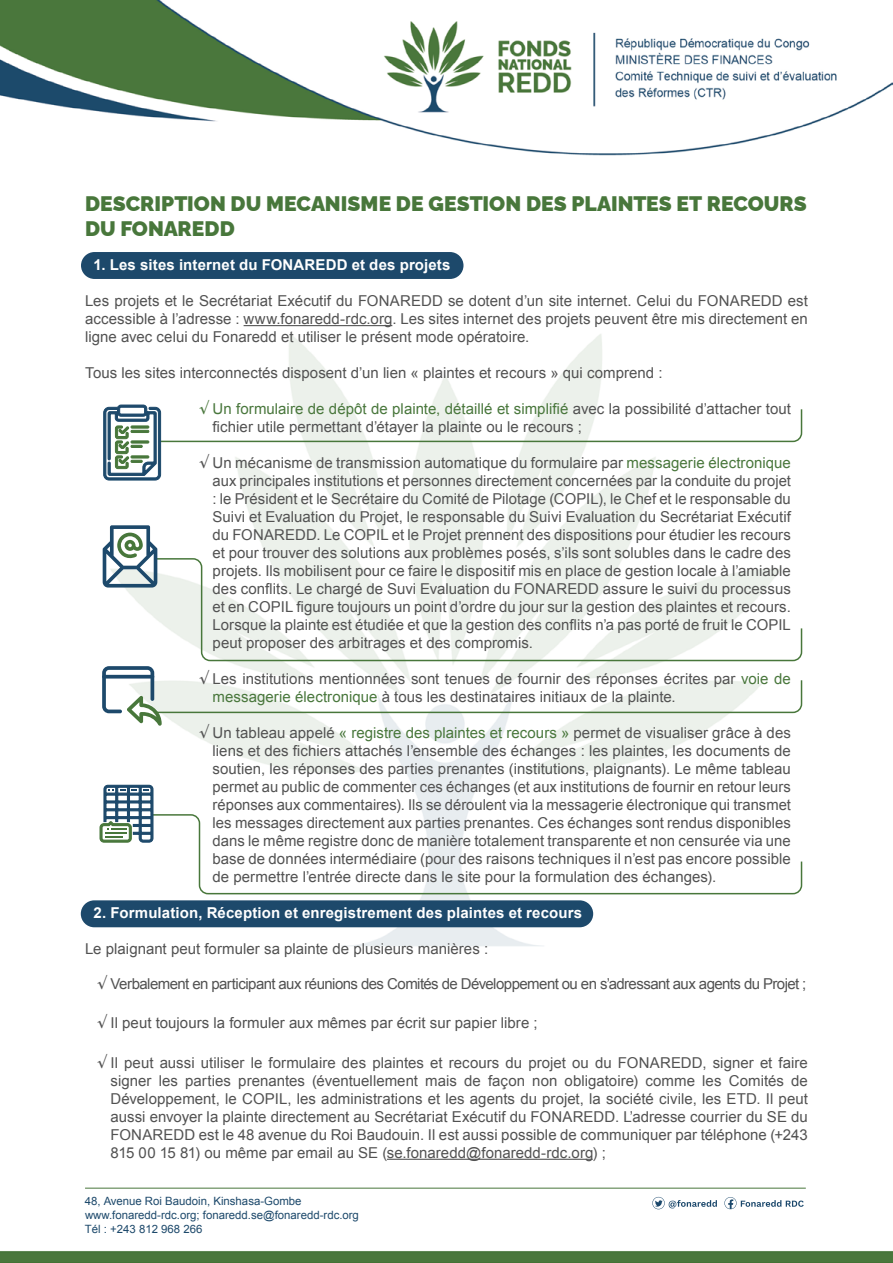
<style>
.page{position:relative;width:893px;height:1263px;background:#fff}
.page>*{position:absolute;margin:0;border:0;box-sizing:border-box;transform-origin:0 0}
.t1{font:900 21px/25.2px "Raleway";color:#48773b}
.t2{font:15px/18px "Arial";color:#525252;text-align:justify}
.t3{font:700 15px "Arial";letter-spacing:.01em;color:#fff}
.t4{font:15px "Arial";letter-spacing:-.035em;color:#525252}
.t5{font:11.4px/13.6px "Arial";color:#1d496b}
.s1{font-family:"Times";font-weight:700;color:#49773c}
.s2{color:#49773c}
.s3{font-family:"Times";font-weight:700}
</style>
<div class="page">
<img style="left:0;top:0;width:893px;height:1262px">
<svg style="left:724px;top:1197px;width:80px;height:12px"></svg>
<svg style="left:652px;top:1197px;width:65px;height:12px"></svg>
<hr style="left:85px;top:1188px;width:721px;height:1px;background:#49773c">
<div style="left:81px;top:900px;width:512px;height:27px;background:#1d496b;border-radius:13px"></div>
<div style="left:81px;top:252px;width:382px;height:27px;background:#1d496b;border-radius:13px"></div>
<hr style="left:244px;top:325px;width:148px;height:1px;background:#525252">
<hr style="left:387px;top:1159px;width:206px;height:1px;background:#525252">
<svg style="left:155px;top:557px;width:648px;height:105px"></svg>
<svg style="left:151px;top:813px;width:652px;height:82px"></svg>
<svg style="left:103px;top:404px;width:700px;height:77px"></svg>
<svg style="left:103px;top:525px;width:54px;height:62px"></svg>
<svg style="left:102px;top:666px;width:701px;height:60px"></svg>
<hr style="left:102px;top:675px;width:52px;height:3px;background:#1d496b;border-radius:2px">
<svg style="left:99px;top:784px;width:55px;height:59px"></svg>
<h1 class="t1" style="left:85px;top:189px;width:723px">DESCRIPTION DU MECANISME DE GESTION DES PLAINTES ET RECOURS<br>DU FONAREDD</h1>
<p class="t3" style="left:94px;top:255px;width:359px">1. Les sites internet du FONAREDD et des projets</p>
<p class="t2" style="left:85px;top:292px;width:724px">Les projets et le Secrétariat Exécutif du FONAREDD se dotent d’un site internet. Celui du FONAREDD est accessible à l’adresse : www.fonaredd-rdc.org. Les sites internet des projets peuvent être mis directement en ligne avec celui du Fonaredd et utiliser le présent mode opératoire.</p>
<p class="t2" style="left:85px;top:364px;width:579px">Tous les sites interconnectés disposent d’un lien « plaintes et recours » qui comprend :</p>
<p class="t2" style="left:213px;top:400px;width:580px;text-indent:-13px"><span class="s1">¥</span> <span class="s2">Un formulaire de dépôt de plainte, détaillé et simplifié</span> avec la possibilité d’attacher tout fichier utile permettant d’étayer la plainte ou le recours ;</p>
<p class="t2" style="left:213px;top:454px;width:580px;text-indent:-13px"><span class="s3">¥</span> Un mécanisme de transmission automatique du formulaire par <span class="s2">messagerie électronique </span>aux principales institutions et personnes directement concernées par la conduite du projet : le Président et le Secrétaire du Comité de Pilotage (COPIL), le Chef et le responsable du Suivi et Evaluation du Projet, le responsable du Suivi Evaluation du Secrétariat Exécutif du FONAREDD. Le COPIL et le Projet prennent des dispositions pour étudier les recours et pour trouver des solutions aux problèmes posés, s’ils sont solubles dans le cadre des projets. Ils mobilisent pour ce faire le dispositif mis en place de gestion locale à l’amiable des conflits. Le chargé de Suvi Evaluation du FONAREDD assure le suivi du processus et en COPIL figure toujours un point d’ordre du jour sur la gestion des plaintes et recours.<br>Lorsque la plainte est étudiée et que la gestion des conflits n’a pas porté de fruit le COPIL peut proposer des arbitrages et des compromis.</p>
<p class="t2" style="left:213px;top:670px;width:580px;text-indent:-13px"><span class="s3">¥</span> Les institutions mentionnées sont tenues de fournir des réponses écrites par <span class="s2">voie de messagerie électronique</span> à tous les destinataires initiaux de la plainte.</p>
<p class="t2" style="left:213px;top:724px;width:580px;text-indent:-13px"><span class="s3">¥</span> Un tableau appelé <span class="s2">« registre des plaintes et recours »</span> permet de visualiser grâce à des liens et des fichiers attachés l’ensemble des échanges : les plaintes, les documents de soutien, les réponses des parties prenantes (institutions, plaignants). Le même tableau permet au public de commenter ces échanges (et aux institutions de fournir en retour leurs réponses aux commentaires). Ils se déroulent via la messagerie électronique qui transmet les messages directement aux parties prenantes. Ces échanges sont rendus disponibles dans le même registre donc de manière totalement transparente et non censurée via une base de données intermédiaire (pour des raisons techniques il n’est pas encore possible de permettre l’entrée directe dans le site pour la formulation des échanges).</p>
<p class="t3" style="left:94px;top:903px;width:490px">2. Formulation, Réception et enregistrement des plaintes et recours</p>
<p class="t2" style="left:85px;top:940px;width:405px">Le plaignant peut formuler sa plainte de plusieurs manières :</p>
<p class="t4" style="left:98px;top:974px;width:710px"><span class="s3">¥</span> Verbalement en participant aux réunions des Comités de Développement ou en s’adressant aux agents du Projet ;</p>
<p class="t2" style="left:98px;top:1014px;width:441px"><span class="s3">¥</span> Il peut toujours la formuler aux mêmes par écrit sur papier libre ;</p>
<p class="t2" style="left:111px;top:1053px;width:699px;text-indent:-13px"><span class="s3">¥</span> Il peut aussi utiliser le formulaire des plaintes et recours du projet ou du FONAREDD, signer et faire signer les parties prenantes (éventuellement mais de façon non obligatoire) comme les Comités de Développement, le COPIL, les administrations et les agents du projet, la société civile, les ETD. Il peut aussi envoyer la plainte directement au Secrétariat Exécutif du FONAREDD. L’adresse courrier du SE du FONAREDD est le 48 avenue du Roi Baudouin. Il est aussi possible de communiquer par téléphone (+243<br>815 00 15 81) ou même par email au SE (se.fonaredd@fonaredd-rdc.org) ;</p>
<p class="t5" style="left:85px;top:1195px;width:276px">48, Avenue Roi Baudoin, Kinshasa-Gombe www.fonaredd-rdc.org; fonaredd.se@fonaredd-rdc.org<br>Tél : +243 812 968 266</p>
</div>
